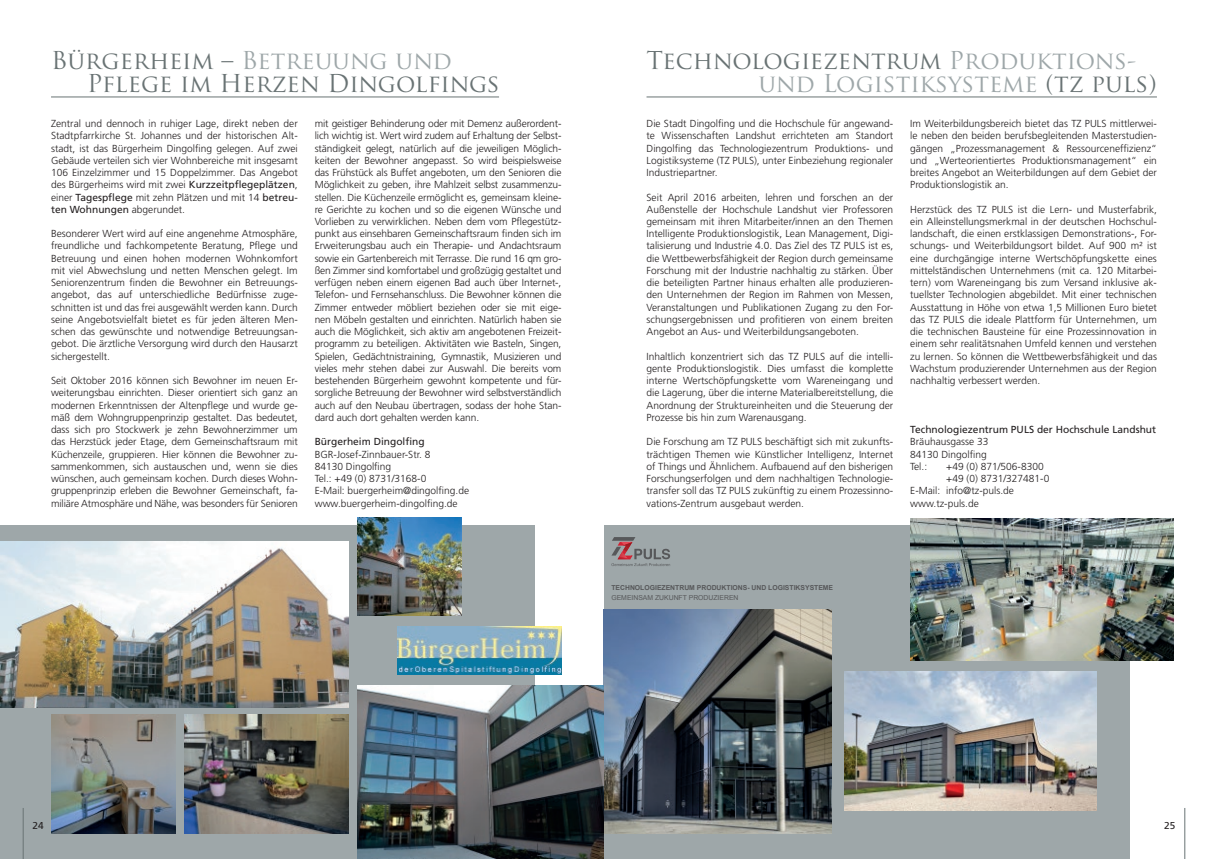
<style>
.page{position:relative;width:1208px;height:859px;background:#fff}
.page>*{position:absolute;margin:0;border:0;box-sizing:border-box;transform-origin:0 0}
.t1{font:24px/23px "Trajan Pro";color:#9ea7a9}
.t2{font:24px/23px "Trajan Pro";color:#697374}
.t3{font:300 10.2px/12.2px "Frutiger";color:#231f20;text-align:justify}
.t4{font:10.2px "Frutiger";color:#231f20}
.t5{font:10px "Frutiger";color:#231f20}
.t6{font:700 6.8px "Arial";color:#57585a}
.t7{font:6.8px "Arial";color:#57585a}
.s1{color:#9ea7a9}
.s2{color:#697374}
.s3{font-weight:400}
</style>
<div class="page">
<hr style="left:1184px;top:808px;width:1px;height:51px;background:#697374">
<div style="left:604px;top:526px;width:525px;height:333px;background:#9ea7a9"></div>
<div style="left:0;top:526px;width:534px;height:333px;background:#9ea7a9"></div>
<img style="left:844px;top:671px;width:252px;height:140px">
<img style="left:604px;top:609px;width:228px;height:224px">
<img style="left:357px;top:517px;width:104px;height:99px">
<img style="left:398px;top:626px;width:163px;height:48px">
<img style="left:0;top:541px;width:349px;height:166px">
<img style="left:357px;top:685px;width:247px;height:174px">
<img style="left:51px;top:715px;width:125px;height:118px">
<img style="left:184px;top:715px;width:165px;height:118px">
<img style="left:910px;top:518px;width:263px;height:142px">
<svg style="left:611px;top:537px;width:59px;height:29px"></svg>
<hr style="left:51px;top:97px;width:448px;height:1px;background:#697374">
<hr style="left:646px;top:97px;width:511px;height:1px;background:#697374">
<hr style="left:23px;top:808px;width:1px;height:51px;background:#697374">
<h1 class="t2" style="left:87px;top:49px;width:414px;text-indent:-36px">Bürgerheim – <span class="s1">Betreuung und<br></span>Pflege im Herzen Dingolfings</h1>
<h1 class="t1" style="left:758px;top:49px;width:400px;text-indent:-112px"><span class="s2">Technologiezentrum</span> Produktions&shy;und Logistiksysteme <span class="s2">(tz puls)</span></h1>
<p class="t3" style="left:51px;top:117px;width:248px">Zentral und dennoch in ruhiger Lage, direkt neben der Stadtpfarrkirche St. Johannes und der historischen Alt&shy;stadt, ist das Bürgerheim Dingolfing gelegen. Auf zwei Gebäude verteilen sich vier Wohnbereiche mit insgesamt 106 Einzelzimmer und 15 Doppelzimmer. Das Angebot des Bürgerheims wird mit zwei <span class="s3">Kurzzeitpflegeplätzen</span>, einer <span class="s3">Tagespflege</span> mit zehn Plätzen und mit 14 <span class="s3">betreu&shy;ten Wohnungen</span> abgerundet.</p>
<p class="t3" style="left:51px;top:228px;width:248px">Besonderer Wert wird auf eine angenehme Atmosphäre, freundliche und fachkompetente Beratung, Pflege und Betreuung und einen hohen modernen Wohnkomfort mit viel Abwechslung und netten Menschen gelegt. Im Seniorenzentrum finden die Bewohner ein Betreuungs&shy;angebot, das auf unterschiedliche Bedürfnisse zuge&shy;schnitten ist und das frei ausgewählt werden kann. Durch seine Angebotsvielfalt bietet es für jeden älteren Men&shy;schen das gewünschte und notwendige Betreuungsan&shy;gebot. Die ärztliche Versorgung wird durch den Hausarzt sichergestellt.</p>
<p class="t3" style="left:51px;top:374px;width:248px">Seit Oktober 2016 können sich Bewohner im neuen Er&shy;weiterungsbau einrichten. Dieser orientiert sich ganz an modernen Erkenntnissen der Altenpflege und wurde ge&shy;mäß dem Wohngruppenprinzip gestaltet. Das bedeutet, dass sich pro Stockwerk je zehn Bewohnerzimmer um das Herzstück jeder Etage, dem Gemeinschaftsraum mit Küchenzeile, gruppieren. Hier können die Bewohner zu&shy;sammenkommen, sich austauschen und, wenn sie dies wünschen, auch gemeinsam kochen. Durch dieses Wohn&shy;gruppenprinzip erleben die Bewohner Gemeinschaft, fa&shy;miliäre Atmosphäre und Nähe, was besonders für Senioren</p>
<p class="t3" style="left:315px;top:117px;width:248px">mit geistiger Behinderung oder mit Demenz außerordent&shy;lich wichtig ist. Wert wird zudem auf Erhaltung der Selbst&shy;ständigkeit gelegt, natürlich auf die jeweiligen Möglich&shy;keiten der Bewohner angepasst. So wird beispielsweise das Frühstück als Buffet angeboten, um den Senioren die Möglichkeit zu geben, ihre Mahlzeit selbst zusammenzu&shy;stellen. Die Küchenzeile ermöglicht es, gemeinsam kleine&shy;re Gerichte zu kochen und so die eigenen Wünsche und Vorlieben zu verwirklichen. Neben dem vom Pflegestütz&shy;punkt aus einsehbaren Gemeinschaftsraum finden sich im Erweiterungsbau auch ein Therapie- und Andachtsraum sowie ein Gartenbereich mit Terrasse. Die rund 16 qm gro&shy;ßen Zimmer sind komfortabel und großzügig gestaltet und verfügen neben einem eigenen Bad auch über Internet-, Telefon- und Fernsehanschluss. Die Bewohner können die Zimmer entweder möbliert beziehen oder sie mit eige&shy;nen Möbeln gestalten und einrichten. Natürlich haben sie auch die Möglichkeit, sich aktiv am angebotenen Freizeit&shy;programm zu beteiligen. Aktivitäten wie Basteln, Singen, Spielen, Gedächtnistraining, Gymnastik, Musizieren und vieles mehr stehen dabei zur Auswahl. Die bereits vom bestehenden Bürgerheim gewohnt kompetente und für&shy;sorgliche Betreuung der Bewohner wird selbstverständlich auch auf den Neubau übertragen, sodass der hohe Stan&shy;dard auch dort gehalten werden kann.</p>
<p class="t4" style="left:315px;top:436px;width:111px">Bürgerheim Dingolfing</p>
<p class="t3" style="left:315px;top:448px;width:156px;text-align:left">BGR-Josef-Zinnbauer-Str. 8<br>84130 Dingolfing<br>Tel.: +49 (0) 8731/3168-0<br>E-Mail: buergerheim@dingolfing.de www.buergerheim-dingolfing.de</p>
<p class="t3" style="left:646px;top:117px;width:248px">Die Stadt Dingolfing und die Hochschule für angewand&shy;te Wissenschaften Landshut errichteten am Standort Dingolfing das Technologiezentrum Produktions- und Logistiksysteme (TZ PULS), unter Einbeziehung regionaler Industriepartner.</p>
<p class="t3" style="left:646px;top:191px;width:248px">Seit April 2016 arbeiten, lehren und forschen an der Außenstelle der Hochschule Landshut vier Professoren gemeinsam mit ihren Mitarbeiter/innen an den Themen Intelligente Produktionslogistik, Lean Management, Digi&shy;talisierung und Industrie 4.0. Das Ziel des TZ PULS ist es, die Wettbewerbsfähigkeit der Region durch gemeinsame Forschung mit der Industrie nachhaltig zu stärken. Über die beteiligten Partner hinaus erhalten alle produzieren&shy;den Unternehmen der Region im Rahmen von Messen, Veranstaltungen und Publikationen Zugang zu den For&shy;schungsergebnissen und profitieren von einem breiten Angebot an Aus- und Weiterbildungsangeboten.</p>
<p class="t3" style="left:646px;top:350px;width:248px">Inhaltlich konzentriert sich das TZ PULS auf die intelli&shy;gente Produktionslogistik. Dies umfasst die komplette interne Wertschöpfungskette vom Wareneingang und die Lagerung, über die interne Materialbereitstellung, die Anordnung der Struktureinheiten und die Steuerung der Prozesse bis hin zum Warenausgang.</p>
<p class="t3" style="left:646px;top:436px;width:248px">Die Forschung am TZ PULS beschäftigt sich mit zukunfts&shy;trächtigen Themen wie Künstlicher Intelligenz, Internet of Things und Ähnlichem. Aufbauend auf den bisherigen Forschungserfolgen und dem nachhaltigen Technologie&shy;transfer soll das TZ PULS zukünftig zu einem Prozessinno&shy;vations-Zentrum ausgebaut werden.</p>
<p class="t3" style="left:910px;top:117px;width:248px">Im Weiterbildungsbereich bietet das TZ PULS mittlerwei&shy;le neben den beiden berufsbegleitenden Masterstudien&shy;gängen „Prozessmanagement &amp; Ressourceneffizienz“ und „Werteorientiertes Produktionsmanagement“ ein breites Angebot an Weiterbildungen auf dem Gebiet der Produktionslogistik an.</p>
<p class="t3" style="left:910px;top:203px;width:248px">Herzstück des TZ PULS ist die Lern- und Musterfabrik, ein Alleinstellungsmerkmal in der deutschen Hochschul&shy;landschaft, die einen erstklassigen Demonstrations-, For&shy;schungs- und Weiterbildungsort bildet. Auf 900 m² ist eine durchgängige interne Wertschöpfungskette eines mittelständischen Unternehmens (mit ca. 120 Mitarbei&shy;tern) vom Wareneingang bis zum Versand inklusive ak&shy;tuellster Technologien abgebildet. Mit einer technischen Ausstattung in Höhe von etwa 1,5 Millionen Euro bietet das TZ PULS die ideale Plattform für Unternehmen, um die technischen Bausteine für eine Prozessinnovation in einem sehr realitätsnahen Umfeld kennen und verstehen zu lernen. So können die Wettbewerbsfähigkeit und das Wachstum produzierender Unternehmen aus der Region nachhaltig verbessert werden.</p>
<p class="t4" style="left:910px;top:424px;width:247px">Technologiezentrum PULS der Hochschule Landshut</p>
<p class="t3" style="left:910px;top:436px;width:80px;text-align:left">Bräuhausgasse 33<br>84130 Dingolfing<br>Tel.:</p>
<p class="t3" style="left:946px;top:460px;width:99px">+49 (0) 871/506-8300</p>
<p class="t3" style="left:946px;top:472px;width:105px">+49 (0) 8731/327481-0</p>
<p class="t3" style="left:910px;top:485px;width:105px">E-Mail: info@tz-puls.de</p>
<p class="t3" style="left:910px;top:497px;width:70px">www.tz-puls.de</p>
<p class="t5" style="left:33px;top:819px;width:13px">24</p>
<p class="t6" style="left:611px;top:583px;width:223px">TECHNOLOGIEZENTRUM PRODUKTIONS- UND LOGISTIKSYSTEME</p>
<p class="t7" style="left:611px;top:593px;width:129px">GEMEINSAM ZUKUNFT PRODUZIEREN</p>
<p class="t5" style="left:1164px;top:819px;width:13px">25</p>
</div>
